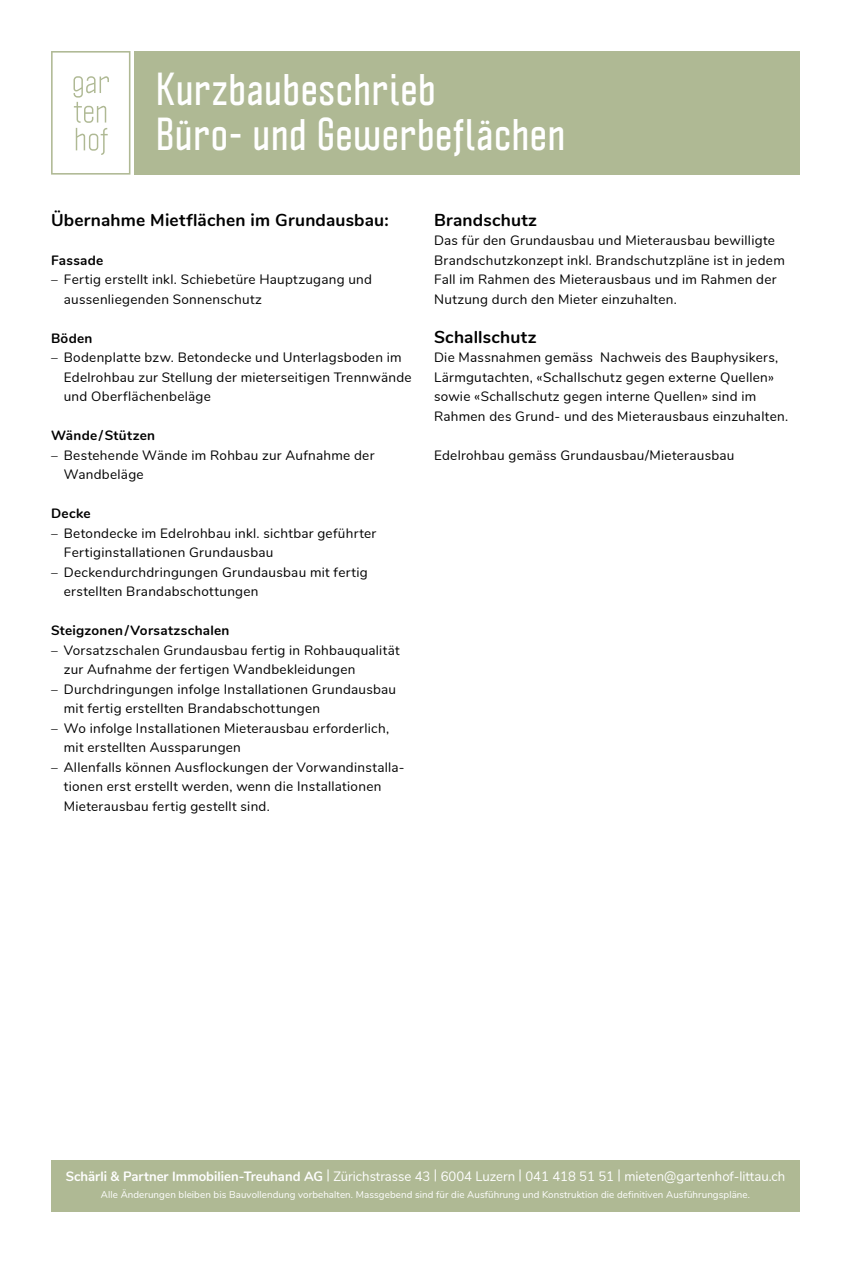
<style>
.page{position:relative;width:851px;height:1263px;background:#fff}
.page>*{position:absolute;margin:0;border:0;box-sizing:border-box;transform-origin:0 0}
.t1{font:700 condensed 40.5px/45px "Politica";letter-spacing:.02em;color:#fff}
.t2{font:700 17.25px "Nunito";letter-spacing:.01em;color:#000}
.t3{font:13.5px/19.5px "Nunito";letter-spacing:.02em;color:#000}
.t4{font:13.5px "Nunito";color:#fff}
.t5{font:700 13.5px "Nunito";letter-spacing:.02em;color:#000}
.t6{font:9.75px "Nunito";letter-spacing:.01em;color:#fff}
.s1{font-weight:700}
</style>
<div class="page">
<div style="left:135px;top:51px;width:664px;height:124px;background:#afb994"></div>
<svg style="left:51px;top:51px;width:79px;height:124px"></svg>
<div style="left:51px;top:1161px;width:748px;height:51px;background:#afb994"></div>
<h1 class="t1" style="left:155px;top:64px;width:411px">Kurzbaubeschrieb<br>Büro- und Gewerbeflächen</h1>
<p class="t2" style="left:51px;top:207px;width:339px">Übernahme Mietflächen im Grundausbau:</p>
<p class="t5" style="left:51px;top:250px;width:54px">Fassade</p>
<p class="t3" style="left:64px;top:269px;width:309px;text-indent:-13px">– Fertig erstellt inkl. Schiebetüre Hauptzugang und aussenliegenden Sonnenschutz</p>
<p class="t5" style="left:51px;top:328px;width:43px">Böden</p>
<p class="t3" style="left:64px;top:347px;width:349px;text-indent:-13px">– Bodenplatte bzw. Betondecke und Unterlagsboden im<br>Edelrohbau zur Stellung der mieterseitigen Trennwände und Oberflächenbeläge</p>
<p class="t5" style="left:51px;top:426px;width:105px">Wände / Stützen</p>
<p class="t3" style="left:64px;top:445px;width:312px;text-indent:-13px">– Bestehende Wände im Rohbau zur Aufnahme der<br>Wandbeläge</p>
<p class="t5" style="left:51px;top:504px;width:41px">Decke</p>
<p class="t3" style="left:64px;top:523px;width:314px;text-indent:-13px">– Betondecke im Edelrohbau inkl. sichtbar geführter<br>Fertiginstallationen Grundausbau</p>
<p class="t3" style="left:64px;top:562px;width:305px;text-indent:-13px">– Deckendurchdringungen Grundausbau mit fertig erstellten Brandabschottungen</p>
<p class="t5" style="left:51px;top:621px;width:180px">Steigzonen / Vorsatzschalen</p>
<p class="t3" style="left:64px;top:640px;width:337px;text-indent:-13px">– Vorsatzschalen Grundausbau fertig in Rohbauqualität zur Aufnahme der fertigen Wandbekleidungen</p>
<p class="t3" style="left:64px;top:679px;width:334px;text-indent:-13px">– Durchdringungen infolge Installationen Grundausbau mit fertig erstellten Brandabschottungen</p>
<p class="t3" style="left:64px;top:718px;width:327px;text-indent:-13px">– Wo infolge Installationen Mieterausbau erforderlich, mit erstellten Aussparungen</p>
<p class="t3" style="left:64px;top:756px;width:342px;text-indent:-13px">– Allenfalls können Ausflockungen der Vorwandinstalla&shy;tionen erst erstellt werden, wenn die Installationen<br>Mieterausbau fertig gestellt sind.</p>
<p class="t2" style="left:434px;top:207px;width:104px">Brandschutz</p>
<p class="t3" style="left:434px;top:230px;width:352px">Das für den Grundausbau und Mieterausbau bewilligte Brandschutzkonzept inkl. Brandschutzpläne ist in jedem Fall im Rahmen des Mieterausbaus und im Rahmen der Nutzung durch den Mieter einzuhalten.</p>
<p class="t2" style="left:434px;top:324px;width:104px">Schallschutz</p>
<p class="t3" style="left:434px;top:347px;width:356px">Die Massnahmen gemäss Nachweis des Bauphysikers‚ Lärmgutachten, «Schallschutz gegen externe Quellen» sowie «Schallschutz gegen interne Quellen» sind im Rahmen des Grund- und des Mieterausbaus einzuhalten.</p>
<p class="t3" style="left:434px;top:445px;width:302px">Edelrohbau gemäss Grundausbau/Mieterausbau</p>
<p class="t4" style="left:66px;top:1166px;width:720px"><span class="s1">Schärli &amp; Partner Immobilien-Treuhand AG</span> | Zürichstrasse 43 | 6004 Luzern | 041 418 51 51 | mieten@gartenhof-littau.ch</p>
<p class="t6" style="left:101px;top:1187px;width:650px">Alle Änderungen bleiben bis Bauvollendung vorbehalten. Massgebend sind für die Ausführung und Konstruktion die definitiven Ausführungspläne.</p>
</div>
